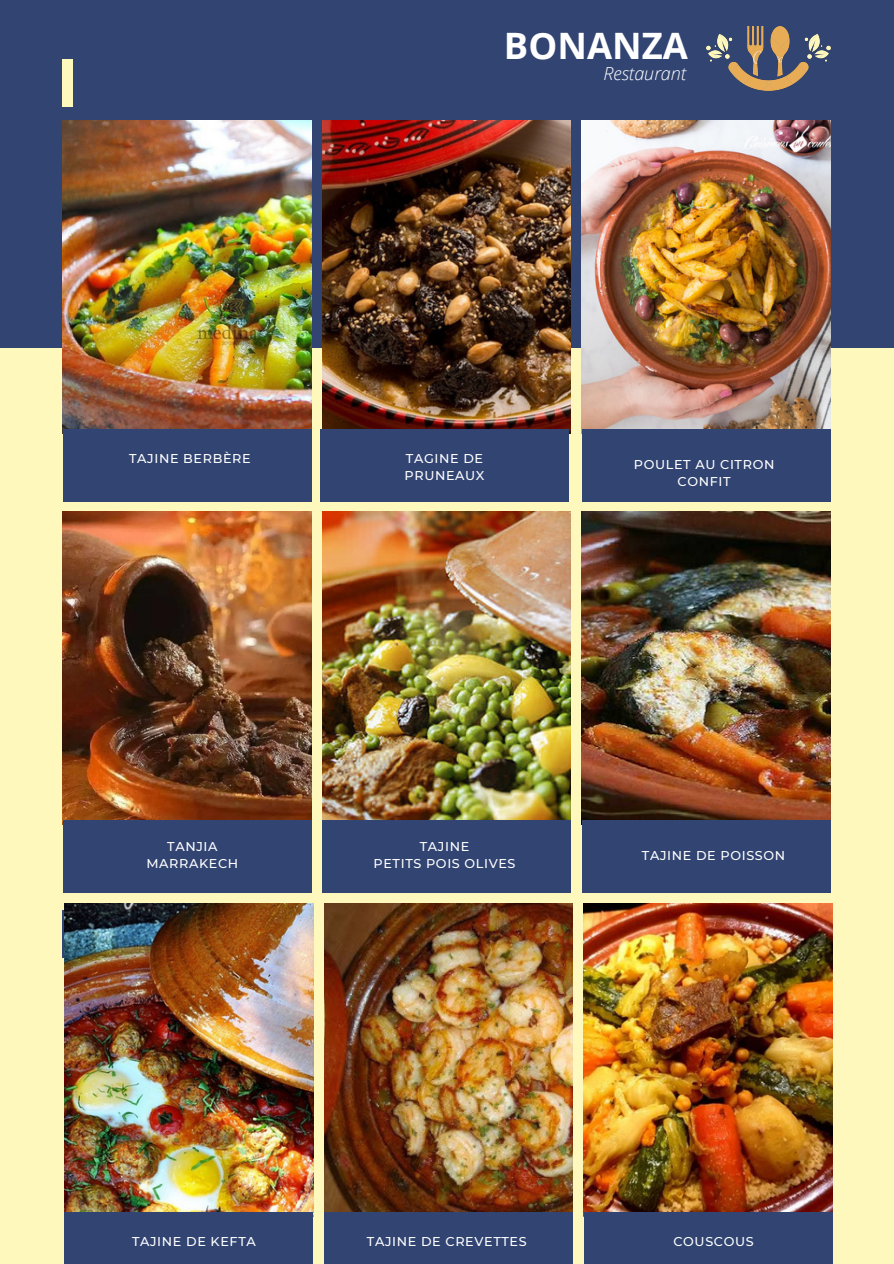
<style>
.page{position:relative;width:894px;height:1264px;background:#fff}
.page>*{position:absolute;margin:0;border:0;box-sizing:border-box;transform-origin:0 0}
.t1{font:700 36.45px "Open Sans";color:#fff}
.t2{font:italic 300 18px "Open Sans";color:#fff}
.t3{font:500 12.75px/17px "Montserrat";letter-spacing:.05em;color:#fff;text-align:center}
</style>
<div class="page">
<div style="left:0;top:0;width:893px;height:1263px;background:#fff8bc"></div>
<div style="left:0;top:0;width:893px;height:347px;background:#314472"></div>
<img style="left:63px;top:120px;width:248px;height:309px">
<img style="left:323px;top:120px;width:247px;height:313px">
<img style="left:581px;top:120px;width:249px;height:313px">
<img style="left:63px;top:511px;width:248px;height:309px">
<img style="left:323px;top:511px;width:247px;height:309px">
<img style="left:581px;top:511px;width:249px;height:313px">
<div style="left:63px;top:429px;width:248px;height:73px;background:#314472"></div>
<div style="left:63px;top:820px;width:248px;height:73px;background:#314472"></div>
<div style="left:320px;top:429px;width:248px;height:73px;background:#314472"></div>
<div style="left:322px;top:820px;width:249px;height:73px;background:#314472"></div>
<div style="left:582px;top:429px;width:248px;height:73px;background:#314472"></div>
<div style="left:582px;top:820px;width:248px;height:73px;background:#314472"></div>
<img style="left:706px;top:26px;width:124px;height:65px">
<div style="left:63px;top:910px;width:10px;height:48px;background:#314472"></div>
<div style="left:63px;top:59px;width:10px;height:48px;background:#fff8bc"></div>
<img style="left:64px;top:903px;width:249px;height:308px">
<img style="left:324px;top:903px;width:248px;height:308px">
<img style="left:583px;top:903px;width:249px;height:313px">
<div style="left:64px;top:1211px;width:249px;height:52px;background:#314472"></div>
<div style="left:324px;top:1211px;width:248px;height:52px;background:#314472"></div>
<div style="left:584px;top:1211px;width:248px;height:52px;background:#314472"></div>
<p class="t1" style="left:504px;top:21px;width:185px">BONANZA</p>
<p class="t2" style="left:603px;top:60px;width:84px">Restaurant</p>
<p class="t3" style="left:129px;top:449px;width:123px">TAJINE BERBÈRE</p>
<p class="t3" style="left:404px;top:449px;width:81px;text-align:left">TAGINE DE<br>PRUNEAUX</p>
<p class="t3" style="left:633px;top:455px;width:142px">POULET AU CITRON<br>CONFIT</p>
<p class="t3" style="left:146px;top:838px;width:93px">TANJIA<br>MARRAKECH</p>
<p class="t3" style="left:420px;top:838px;width:51px">TAJINE</p>
<p class="t3" style="left:373px;top:855px;width:143px">PETITS POIS OLIVES</p>
<p class="t3" style="left:641px;top:846px;width:145px">TAJINE DE POISSON</p>
<p class="t3" style="left:132px;top:1232px;width:125px">TAJINE DE KEFTA</p>
<p class="t3" style="left:367px;top:1232px;width:161px">TAJINE DE CREVETTES</p>
<p class="t3" style="left:673px;top:1232px;width:82px">COUSCOUS</p>
</div>
